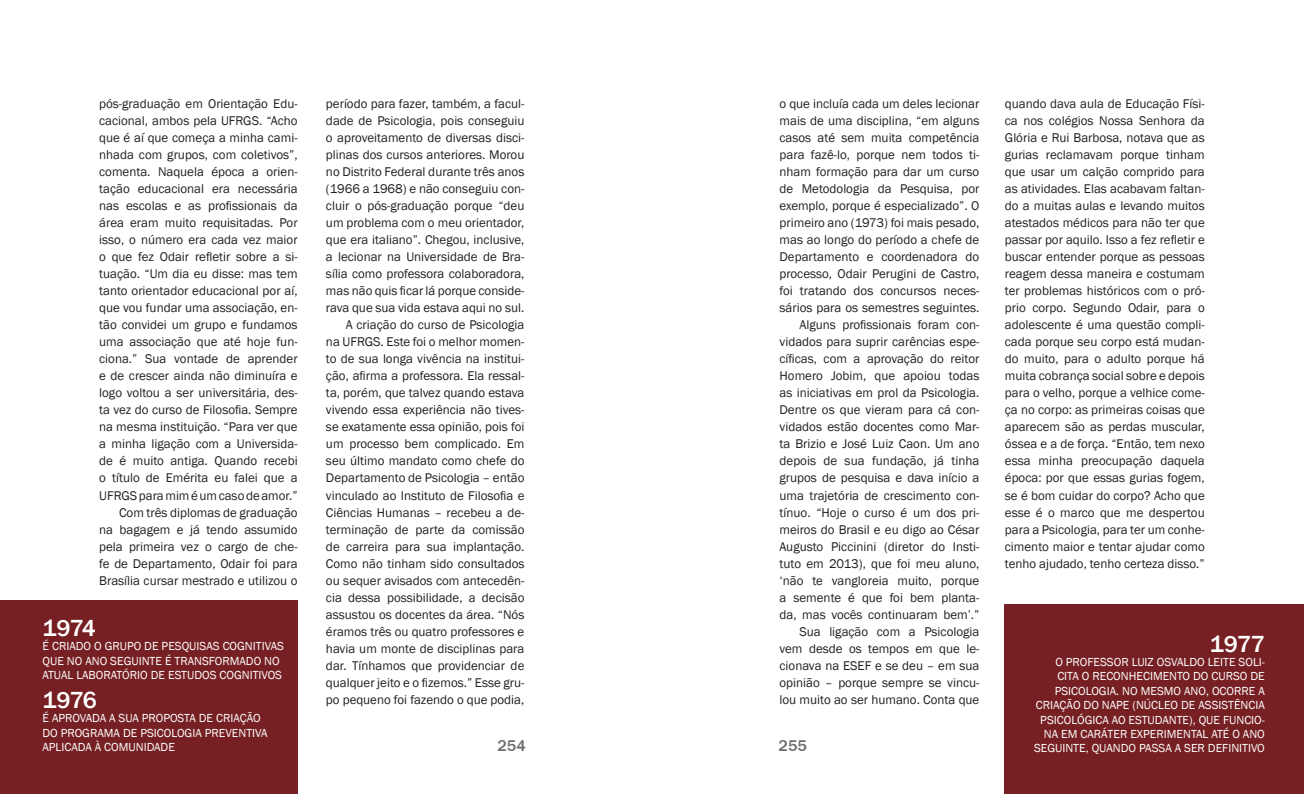
<style>
.page{position:relative;width:1304px;height:794px;background:#fff}
.page>*{position:absolute;margin:0;border:0;box-sizing:border-box;transform-origin:0 0}
.Data_negativa__ESQUE{font:500 24px "Franklin Gothic";letter-spacing:-.035em;color:#fff}
.Data_negativa_DIREIT{font:500 24px "Franklin Gothic";color:#fff}
.t1{font:500 16px "Franklin Gothic";color:#6c6d70}
.corpo_de_texto{font:13px/17px "Franklin Gothic";color:#231f20;text-align:justify}
.texto_negativo_DIREI{font:12px/14.4px "Franklin Gothic";color:#fff;text-align:right}
.texto_positivo_ESQUE{font:12px/14.4px "Franklin Gothic";color:#fff}
</style>
<div class="page">
<div style="left:0;top:600px;width:298px;height:194px;background:#762023"></div>
<div style="left:1004px;top:604px;width:300px;height:190px;background:#762023"></div>
<p class="corpo_de_texto" style="left:99px;top:96px;width:200px">pós-graduação em Orientação Edu&shy;cacional, ambos pela UFRGS. “Acho que é aí que começa a minha cami&shy;nhada com grupos, com coletivos”, comenta. Naquela época a orien&shy;tação educacional era necessária nas escolas e as profissionais da área eram muito requisitadas. Por isso, o número era cada vez maior o que fez Odair refletir sobre a si&shy;tuação. “Um dia eu disse: mas tem tanto orientador educacional por aí, que vou fundar uma associação, en&shy;tão convidei um grupo e fundamos uma associação que até hoje fun&shy;ciona.” Sua vontade de aprender e de crescer ainda não diminuíra e logo voltou a ser universitária, des&shy;ta vez do curso de Filosofia. Sempre na mesma instituição. “Para ver que a minha ligação com a Universida&shy;de é muito antiga. Quando recebi o título de Emérita eu falei que a UFRGS para mim é um caso de amor.”</p>
<p class="corpo_de_texto" style="left:99px;top:504px;width:200px;text-indent:20px">Com três diplomas de graduação na bagagem e já tendo assumido pela primeira vez o cargo de che&shy;fe de Departamento, Odair foi para Brasília cursar mestrado e utilizou o</p>
<p class="Data_negativa__ESQUE" style="left:43px;top:613px;width:55px">1974</p>
<p class="texto_positivo_ESQUE" style="left:43px;top:639px;width:243px">É CRIADO O GRUPO DE PESQUISAS COGNITIVAS<br>QUE NO ANO SEGUINTE É TRANSFORMADO NO<br>ATUAL LABORATÓRIO DE ESTUDOS COGNITIVOS</p>
<p class="Data_negativa__ESQUE" style="left:43px;top:685px;width:56px">1976</p>
<p class="texto_positivo_ESQUE" style="left:43px;top:711px;width:227px">É APROVADA A SUA PROPOSTA DE CRIAÇÃO<br>DO PROGRAMA DE PSICOLOGIA PREVENTIVA<br>APLICADA À COMUNIDADE</p>
<p class="corpo_de_texto" style="left:326px;top:96px;width:200px">período para fazer, também, a facul&shy;dade de Psicologia, pois conseguiu o aproveitamento de diversas disci&shy;plinas dos cursos anteriores. Morou no Distrito Federal durante três anos (1966 a 1968) e não conseguiu con&shy;cluir o pós-graduação porque “deu um problema com o meu orientador, que era italiano”. Chegou, inclusive, a lecionar na Universidade de Bra&shy;sília como professora colaboradora, mas não quis ficar lá porque conside&shy;rava que sua vida estava aqui no sul.</p>
<p class="corpo_de_texto" style="left:326px;top:317px;width:200px;text-indent:20px">A criação do curso de Psicologia na UFRGS. Este foi o melhor momen&shy;to de sua longa vivência na institui&shy;ção, afirma a professora. Ela ressal&shy;ta, porém, que talvez quando estava vivendo essa experiência não tives&shy;se exatamente essa opinião, pois foi um processo bem complicado. Em seu último mandato como chefe do Departamento de Psicologia – então vinculado ao Instituto de Filosofia e Ciências Humanas – recebeu a de&shy;terminação de parte da comissão de carreira para sua implantação.<br>Como não tinham sido consultados ou sequer avisados com antecedên&shy;cia dessa possibilidade, a decisão assustou os docentes da área. “Nós éramos três ou quatro professores e havia um monte de disciplinas para dar. Tínhamos que providenciar de qualquer jeito e o fizemos.” Esse gru&shy;po pequeno foi fazendo o que podia,</p>
<p class="corpo_de_texto" style="left:780px;top:96px;width:201px">o que incluía cada um deles lecionar mais de uma disciplina, “em alguns casos até sem muita competência para fazê-lo, porque nem todos ti&shy;nham formação para dar um curso de Metodologia da Pesquisa, por exemplo, porque é especializado”. O primeiro ano (1973) foi mais pesado, mas ao longo do período a chefe de Departamento e coordenadora do processo, Odair Perugini de Castro, foi tratando dos concursos neces&shy;sários para os semestres seguintes.</p>
<p class="corpo_de_texto" style="left:780px;top:317px;width:201px;text-indent:20px">Alguns profissionais foram con&shy;vidados para suprir carências espe&shy;cíficas, com a aprovação do reitor Homero Jobim, que apoiou todas as iniciativas em prol da Psicologia.<br>Dentre os que vieram para cá con&shy;vidados estão docentes como Mar&shy;ta Brizio e José Luiz Caon. Um ano depois de sua fundação, já tinha grupos de pesquisa e dava início a uma trajetória de crescimento con&shy;tínuo. “Hoje o curso é um dos pri&shy;meiros do Brasil e eu digo ao César Augusto Piccinini (diretor do Insti&shy;tuto em 2013), que foi meu aluno, ‘não te vangloreia muito, porque a semente é que foi bem planta&shy;da, mas vocês continuaram bem’.”</p>
<p class="corpo_de_texto" style="left:780px;top:623px;width:201px;text-indent:20px">Sua ligação com a Psicologia vem desde os tempos em que le&shy;cionava na ESEF e se deu – em sua opinião – porque sempre se vincu&shy;lou muito ao ser humano. Conta que</p>
<p class="t1" style="left:498px;top:735px;width:30px">254</p>
<p class="t1" style="left:779px;top:736px;width:30px">255</p>
<p class="corpo_de_texto" style="left:1005px;top:96px;width:201px">quando dava aula de Educação Físi&shy;ca nos colégios Nossa Senhora da Glória e Rui Barbosa, notava que as gurias reclamavam porque tinham que usar um calção comprido para as atividades. Elas acabavam faltan&shy;do a muitas aulas e levando muitos atestados médicos para não ter que passar por aquilo. Isso a fez refletir e buscar entender porque as pessoas reagem dessa maneira e costumam ter problemas históricos com o pró&shy;prio corpo. Segundo Odair, para o adolescente é uma questão compli&shy;cada porque seu corpo está mudan&shy;do muito, para o adulto porque há muita cobrança social sobre e depois para o velho, porque a velhice come&shy;ça no corpo: as primeiras coisas que aparecem são as perdas muscular, óssea e a de força. “Então, tem nexo essa minha preocupação daquela época: por que essas gurias fogem, se é bom cuidar do corpo? Acho que esse é o marco que me despertou para a Psicologia, para ter um conhe&shy;cimento maior e tentar ajudar como tenho ajudado, tenho certeza disso.”</p>
<p class="Data_negativa_DIREIT" style="left:1210px;top:628px;width:57px">1977</p>
<p class="texto_negativo_DIREI" style="left:1034px;top:655px;width:232px">O PROFESSOR LUIZ OSVALDO LEITE SOLI-CITA O RECONHECIMENTO DO CURSO DE PSICOLOGIA. NO MESMO ANO, OCORRE A CRIAÇÃO DO NAPE (NÚCLEO DE ASSISTÊNCIA PSICOLÓGICA AO ESTUDANTE), QUE FUNCIO-NA EM CARÁTER EXPERIMENTAL ATÉ O ANO SEGUINTE, QUANDO PASSA A SER DEFINITIVO</p>
</div>
